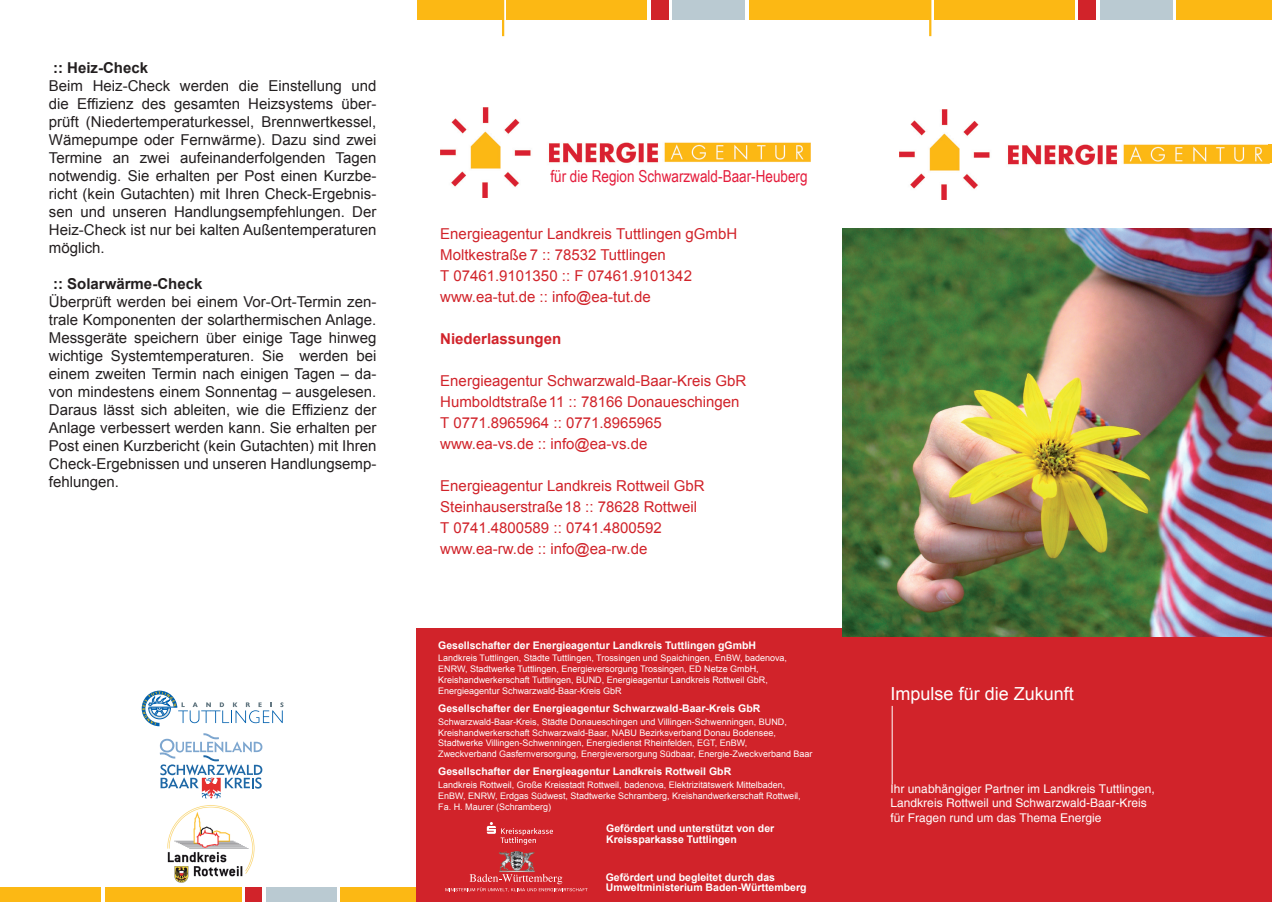
<style>
.page{position:relative;width:1272px;height:902px;background:#fff}
.page>*{position:absolute;margin:0;border:0;box-sizing:border-box;transform-origin:0 0}
.t1{font:18px "Arial";color:#fff}
.t2{font:16.5px "Arial Narrow";color:#e41c3b}
.t3{font:15px/18px "Arial";color:#231f20;text-align:justify}
.t4{font:15px/21px "Arial";color:#d1232a}
.t5{font:700 15px "Arial";color:#231f20}
.t6{font:700 15px "Arial";color:#d1232a}
.t7{font:12px/14.4px "Helvetica";color:#fff}
.t8{font:700 10.5px/10.5px "Arial";color:#fff}
.t9{font:9px/10.8px "Arial";color:#fff}
</style>
<div class="page">
<div style="left:340px;top:887px;width:79px;height:14px;background:#fcb814"></div>
<div style="left:266px;top:887px;width:70px;height:14px;background:#bacad2"></div>
<div style="left:105px;top:887px;width:136px;height:14px;background:#fcb814"></div>
<div style="left:0;top:887px;width:101px;height:14px;background:#fcb814"></div>
<div style="left:245px;top:887px;width:17px;height:14px;background:#d1232a"></div>
<div style="left:417px;top:628px;width:854px;height:273px;background:#d1232a"></div>
<img style="left:899px;top:109px;width:370px;height:90px">
<hr style="left:1268px;top:144px;width:3px;height:19px;background:#fcb814">
<img style="left:842px;top:228px;width:429px;height:408px">
<img style="left:440px;top:107px;width:370px;height:91px">
<hr style="left:891px;top:705px;width:1px;height:79px;background:#fff">
<svg style="left:487px;top:822px;width:66px;height:22px"></svg>
<img style="left:499px;top:851px;width:36px;height:21px">
<div style="left:672px;top:0;width:72px;height:19px;background:#bacad2"></div>
<div style="left:506px;top:0;width:141px;height:19px;background:#fcb814"></div>
<div style="left:417px;top:0;width:85px;height:19px;background:#fcb814"></div>
<div style="left:651px;top:0;width:17px;height:19px;background:#d1232a"></div>
<div style="left:748px;top:0;width:182px;height:19px;background:#fcb814"></div>
<div style="left:1176px;top:0;width:95px;height:19px;background:#fcb814"></div>
<div style="left:1099px;top:0;width:73px;height:19px;background:#bacad2"></div>
<div style="left:934px;top:0;width:140px;height:19px;background:#fcb814"></div>
<div style="left:1078px;top:0;width:17px;height:19px;background:#d1232a"></div>
<hr style="left:502px;top:0;width:2px;height:36px;background:#fcb814">
<hr style="left:929px;top:0;width:2px;height:36px;background:#fcb814">
<svg style="left:445px;top:874px;width:142px;height:17px"></svg>
<svg style="left:142px;top:690px;width:141px;height:36px"></svg>
<svg style="left:160px;top:733px;width:102px;height:65px"></svg>
<img style="left:167px;top:805px;width:88px;height:78px">
<p class="t5" style="left:53px;top:57px;width:97px">:: Heiz-Check</p>
<p class="t3" style="left:49px;top:76px;width:329px">Beim Heiz-Check werden die Einstellung und die Effizienz des gesamten Heizsystems über&shy;prüft (Niedertemperaturkessel, Brennwertkessel, Wämepumpe oder Fernwärme). Dazu sind zwei Termine an zwei aufeinanderfolgenden Tagen notwendig. Sie erhalten per Post einen Kurzbe&shy;richt (kein Gutachten) mit Ihren Check-Ergebnis&shy;sen und unseren Handlungsempfehlungen. Der Heiz-Check ist nur bei kalten Außentemperaturen möglich.</p>
<p class="t5" style="left:53px;top:273px;width:151px">:: Solarwärme-Check</p>
<p class="t3" style="left:49px;top:292px;width:329px">Überprüft werden bei einem Vor-Ort-Termin zen&shy;trale Komponenten der solarthermischen Anlage.<br>Messgeräte speichern über einige Tage hinweg wichtige Systemtemperaturen. Sie werden bei einem zweiten Termin nach einigen Tagen – da&shy;von mindestens einem Sonnentag – ausgelesen.<br>Daraus lässt sich ableiten, wie die Effizienz der Anlage verbessert werden kann. Sie erhalten per Post einen Kurzbericht (kein Gutachten) mit Ihren Check-Ergebnissen und unseren Handlungsemp&shy;fehlungen.</p>
<p class="t2" style="left:550px;top:164px;width:259px">für die Region Schwarzwald-Baar-Heuberg</p>
<p class="t4" style="left:440px;top:223px;width:298px">Energieagentur Landkreis Tuttlingen gGmbH Moltkestraße 7 :: 78532 Tuttlingen<br>T 07461.9101350 :: F 07461.9101342 www.ea-tut.de :: info@ea-tut.de</p>
<p class="t6" style="left:440px;top:328px;width:122px">Niederlassungen</p>
<p class="t4" style="left:440px;top:370px;width:307px">Energieagentur Schwarzwald-Baar-Kreis GbR Humboldtstraße 11 :: 78166 Donaueschingen T 0771.8965964 :: 0771.8965965 www.ea-vs.de :: info@ea-vs.de</p>
<p class="t4" style="left:440px;top:475px;width:266px">Energieagentur Landkreis Rottweil GbR Steinhauserstraße 18 :: 78628 Rottweil T 0741.4800589 :: 0741.4800592 www.ea-rw.de :: info@ea-rw.de</p>
<p class="t8" style="left:438px;top:639px;width:319px">Gesellschafter der Energieagentur Landkreis Tuttlingen gGmbH</p>
<p class="t9" style="left:438px;top:652px;width:350px">Landkreis Tuttlingen, Städte Tuttlingen, Trossingen und Spaichingen, EnBW, badenova, ENRW, Stadtwerke Tuttlingen, Energieversorgung Trossingen, ED Netze GmbH, Kreishandwerkerschaft Tuttlingen, BUND, Energieagentur Landkreis Rottweil GbR, Energieagentur Schwarzwald-Baar-Kreis GbR</p>
<p class="t8" style="left:438px;top:703px;width:324px">Gesellschafter der Energieagentur Schwarzwald-Baar-Kreis GbR</p>
<p class="t9" style="left:438px;top:716px;width:376px">Schwarzwald-Baar-Kreis, Städte Donaueschingen und Villingen-Schwenningen, BUND, Kreishandwerkerschaft Schwarzwald-Baar, NABU Bezirksverband Donau Bodensee, Stadtwerke Villingen-Schwenningen, Energiedienst Rheinfelden, EGT, EnBW,<br>Zweckverband Gasfernversorgung, Energieversorgung Südbaar, Energie-Zweckverband Baar</p>
<p class="t8" style="left:438px;top:766px;width:294px">Gesellschafter der Energieagentur Landkreis Rottweil GbR</p>
<p class="t9" style="left:438px;top:779px;width:364px">Landkreis Rottweil, Große Kreisstadt Rottweil, badenova, Elektrizitätswerk Mittelbaden,<br>EnBW, ENRW, Erdgas Südwest, Stadtwerke Schramberg, Kreishandwerkerschaft Rottweil,<br>Fa. H. Maurer (Schramberg)</p>
<p class="t8" style="left:606px;top:823px;width:170px">Gefördert und unterstützt von der<br>Kreissparkasse Tuttlingen</p>
<p class="t8" style="left:605px;top:872px;width:202px">Gefördert und begleitet durch das<br>Umweltministerium Baden-Württemberg</p>
<p class="t1" style="left:890px;top:681px;width:185px">Impulse für die Zukunft</p>
<p class="t7" style="left:890px;top:781px;width:266px">Ihr unabhängiger Partner im Landkreis Tuttlingen,<br>Landkreis Rottweil und Schwarzwald-Baar-Kreis für Fragen rund um das Thema Energie</p>
</div>
